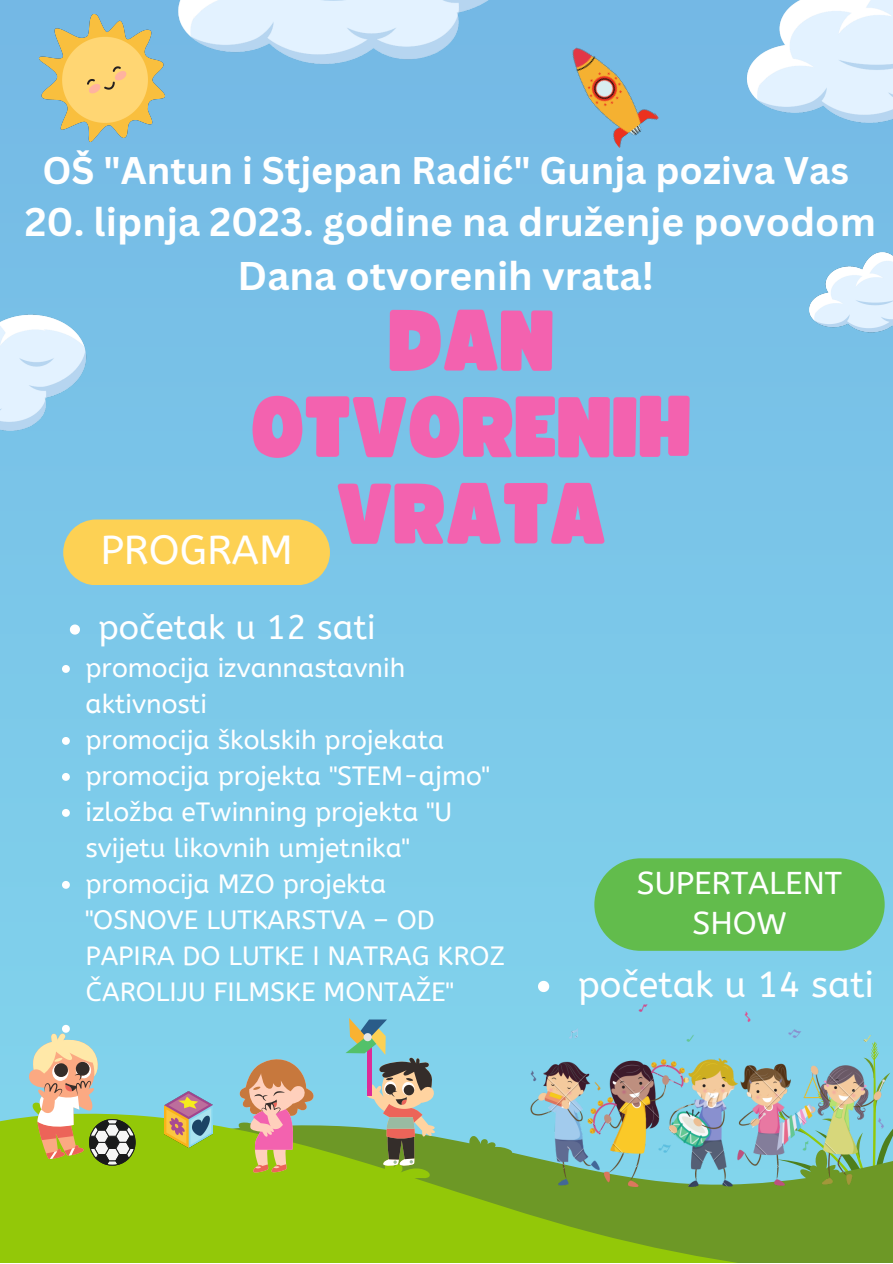
<style>
.page{position:relative;width:893px;height:1264px;background:#fff}
.page>*{position:absolute;margin:0;border:0;box-sizing:border-box;transform-origin:0 0}
.t1{font:85.05px/86.6px "Funtastic";color:#f362af;text-align:center}
.t2{font:40.5px "A Bee Zee";color:#fff}
.t3{font:700 39px/54px "Canva Sans";color:#fff;text-align:center}
.t4{font:700 37.5px "Canva Sans";color:#fff}
.t5{font:36.15px "A Bee Zee";color:#fff}
.t6{font:33.9px "A Bee Zee";color:#fff}
.t7{font:31.5px/39.3px "A Bee Zee";color:#fff;text-align:center}
.t8{font:26.4px/36px "A Bee Zee";color:#fff}
.s1{font-family:"Noto Sans"}
</style>
<div class="page">
<div style="left:0;top:0;width:892px;height:1262px;background:#7bc6e8"></div>
<img style="left:39px;top:14px;width:125px;height:127px">
<div style="left:594px;top:858px;width:290px;height:92px;background:#62bc4c;border-radius:46px"></div>
<svg style="left:0;top:1101px;width:892px;height:161px;background:#85b922"></svg>
<svg style="left:240px;top:1056px;width:74px;height:116px"></svg>
<img style="left:735px;top:0;width:157px;height:131px">
<img style="left:0;top:314px;width:87px;height:117px">
<img style="left:809px;top:252px;width:83px;height:81px">
<img style="left:164px;top:0;width:357px;height:75px">
<img style="left:164px;top:1090px;width:49px;height:57px">
<svg style="left:345px;top:1017px;width:90px;height:149px"></svg>
<div style="left:363px;top:1033px;width:9px;height:8px;background:#e6e6e6;border-radius:50%"></div>
<img style="left:555px;top:34px;width:103px;height:114px">
<svg style="left:63px;top:519px;width:267px;height:66px;background:#f4d05d"></svg>
<svg style="left:538px;top:980px;width:11px;height:12px"></svg>
<svg style="left:70px;top:624px;width:10px;height:10px"></svg>
<svg style="left:62px;top:665px;width:8px;height:8px"></svg>
<svg style="left:62px;top:737px;width:8px;height:7px"></svg>
<svg style="left:62px;top:773px;width:8px;height:7px"></svg>
<svg style="left:62px;top:809px;width:8px;height:7px"></svg>
<svg style="left:62px;top:881px;width:8px;height:7px"></svg>
<svg style="left:28px;top:1024px;width:107px;height:141px"></svg>
<img style="left:530px;top:1004px;width:354px;height:182px">
<p class="t4" style="left:42px;top:144px;width:808px">OŠ "Antun i Stjepan Radić" Gunja poziva Vas</p>
<p class="t3" style="left:25px;top:194px;width:852px">20. lipnja 2023. godine na druženje povodom<br>Dana otvorenih vrata!</p>
<p class="t1" style="left:252px;top:301px;width:442px">DAN<br>OTVORENIH<br>VRATA</p>
<p class="t2" style="left:100px;top:527px;width:194px">PROGRAM</p>
<p class="t6" style="left:98px;top:608px;width:279px">po<span class="s1">č</span>etak u 12 sati</p>
<p class="t8" style="left:85px;top:650px;width:321px">promocija izvannastavnih aktivnosti</p>
<p class="t8" style="left:85px;top:722px;width:360px">promocija <span class="s1">š</span>kolskih projekata</p>
<p class="t8" style="left:85px;top:758px;width:406px">promocija projekta "STEM-ajmo"</p>
<p class="t8" style="left:85px;top:794px;width:368px">izlo<span class="s1">ž</span>ba eTwinning projekta "U svijetu likovnih umjetnika"</p>
<p class="t8" style="left:85px;top:866px;width:421px">promocija MZO projekta "OSNOVE LUTKARSTVA – OD<br>PAPIRA DO LUTKE I NATRAG KROZ<br><span class="s1">Č</span>AROLIJU FILMSKE MONTA<span class="s1">Ž</span>E"</p>
<p class="t7" style="left:637px;top:864px;width:207px">SUPERTALENT<br>SHOW</p>
<p class="t5" style="left:577px;top:963px;width:297px">po<span class="s1">č</span>etak u 14 sati</p>
</div>
